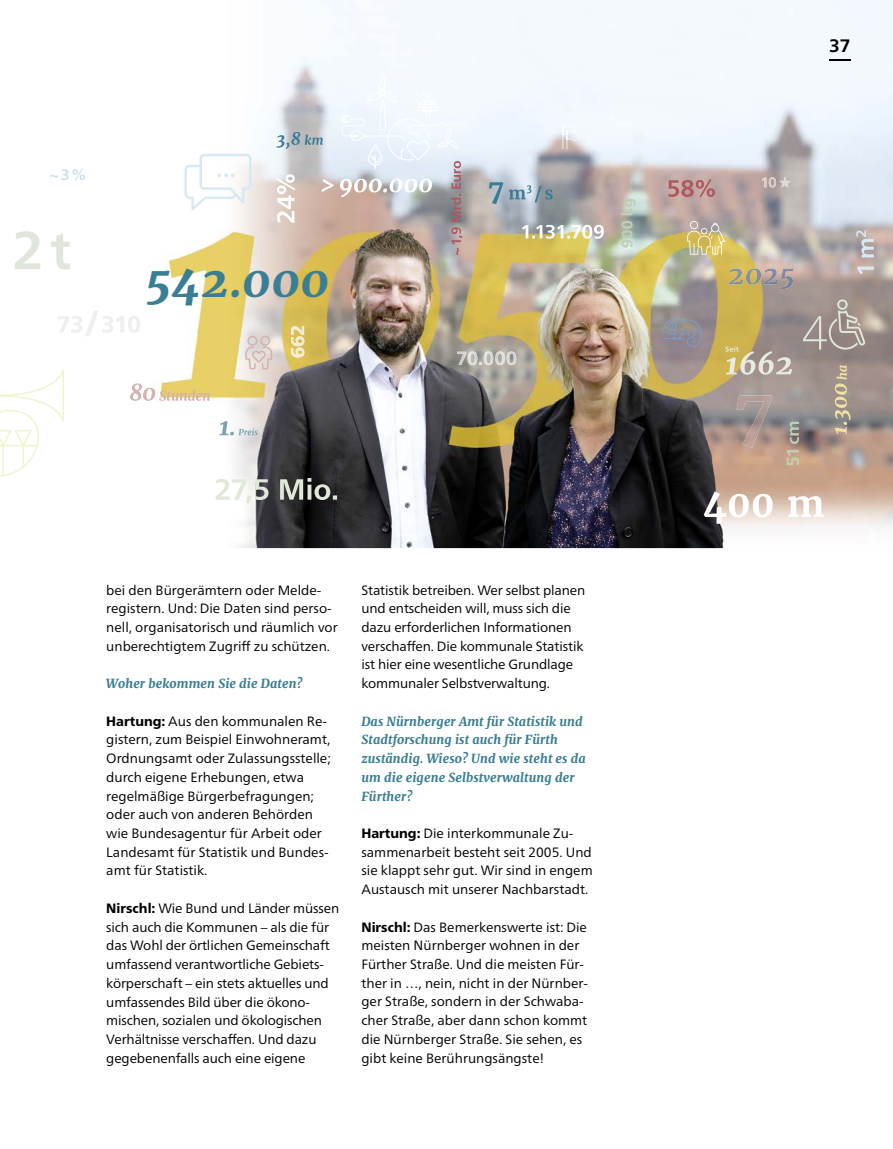
<style>
.page{position:relative;width:893px;height:1149px;background:#fff}
.page>*{position:absolute;margin:0;border:0;box-sizing:border-box;transform-origin:0 0}
.t1{font:italic 800 46.2px "Merriweather";letter-spacing:.01em;color:#397e93}
.t2{font:700 18px "Neue Frutiger World";color:#000}
.t3{font:13.5px/18.8px "Neue Frutiger World";color:#000}
.t4{font:italic 800 12.45px/18.8px "Merriweather";letter-spacing:.01em;color:#397e93}
.s1{font-weight:800}
</style>
<div class="page">
<img style="left:132px;top:0;width:761px;height:548px">
<svg style="left:779px;top:176px;width:12px;height:12px"></svg>
<img style="left:762px;top:177px;width:14px;height:10px">
<svg style="left:219px;top:421px;width:39px;height:14px"></svg>
<img style="left:457px;top:351px;width:59px;height:14px">
<svg style="left:0;top:370px;width:64px;height:107px"></svg>
<svg style="left:663px;top:318px;width:39px;height:29px"></svg>
<svg style="left:245px;top:335px;width:27px;height:34px"></svg>
<svg style="left:787px;top:421px;width:12px;height:44px"></svg>
<img style="left:736px;top:395px;width:36px;height:52px">
<svg style="left:668px;top:179px;width:47px;height:18px"></svg>
<svg style="left:562px;top:125px;width:17px;height:24px"></svg>
<svg style="left:130px;top:383px;width:80px;height:17px"></svg>
<svg style="left:489px;top:182px;width:64px;height:22px"></svg>
<svg style="left:621px;top:199px;width:15px;height:48px"></svg>
<svg style="left:704px;top:491px;width:120px;height:32px"></svg>
<svg style="left:58px;top:310px;width:82px;height:26px"></svg>
<svg style="left:216px;top:478px;width:121px;height:25px"></svg>
<svg style="left:856px;top:230px;width:18px;height:44px"></svg>
<svg style="left:276px;top:76px;width:189px;height:179px"></svg>
<svg style="left:835px;top:365px;width:15px;height:69px"></svg>
<svg style="left:184px;top:154px;width:68px;height:56px"></svg>
<svg style="left:725px;top:346px;width:67px;height:28px;background:#bdb196"></svg>
<img style="left:730px;top:268px;width:64px;height:21px">
<svg style="left:522px;top:225px;width:82px;height:14px"></svg>
<svg style="left:15px;top:231px;width:55px;height:38px"></svg>
<img style="left:291px;top:326px;width:13px;height:31px">
<svg style="left:687px;top:221px;width:38px;height:34px"></svg>
<svg style="left:50px;top:169px;width:35px;height:11px"></svg>
<svg style="left:803px;top:299px;width:62px;height:50px;background:#a59b94"></svg>
<hr style="left:829px;top:59px;width:21px;height:2px;background:#000">
<h1 class="t1" style="left:146px;top:251px;width:185px">542.000</h1>
<p class="t3" style="left:106px;top:580px;width:233px">bei den Bürgerämtern oder Melde&shy;registern. Und: Die Daten sind perso&shy;nell, organisatorisch und räumlich vor unberechtigtem Zugriff zu schützen.</p>
<p class="t4" style="left:106px;top:674px;width:198px">Woher bekommen Sie die Daten?</p>
<p class="t3" style="left:106px;top:711px;width:226px"><span class="s1">Hartung:</span> Aus den kommunalen Re&shy;gistern, zum Beispiel Einwohneramt,<br>Ordnungsamt oder Zulassungsstelle; durch eigene Erhebungen, etwa regelmäßige Bürgerbefragungen; oder auch von anderen Behörden wie Bundesagentur für Arbeit oder<br>Landesamt für Statistik und Bundes&shy;amt für Statistik.</p>
<p class="t3" style="left:106px;top:898px;width:234px"><span class="s1">Nirschl:</span> Wie Bund und Länder müssen sich auch die Kommunen – als die für das Wohl der örtlichen Gemeinschaft umfassend verantwortliche Gebiets&shy;körperschaft – ein stets aktuelles und umfassendes Bild über die ökono&shy;mischen, sozialen und ökologischen Verhältnisse verschaffen. Und dazu gegebenenfalls auch eine eigene</p>
<p class="t3" style="left:361px;top:580px;width:225px">Statistik betreiben. Wer selbst planen und entscheiden will, muss sich die dazu erforderlichen Informationen verschaffen. Die kommunale Statistik ist hier eine wesentliche Grundlage kommunaler Selbstverwaltung.</p>
<p class="t4" style="left:361px;top:711px;width:226px">Das Nürnberger Amt für Statistik und<br>Stadtforschung ist auch für Fürth zuständig. Wieso? Und wie steht es da um die eigene Selbstverwaltung der<br>Fürther?</p>
<p class="t3" style="left:361px;top:823px;width:233px"><span class="s1">Hartung:</span> Die interkommunale Zu&shy;sammenarbeit besteht seit 2005. Und sie klappt sehr gut. Wir sind in engem Austausch mit unserer Nachbarstadt.</p>
<p class="t3" style="left:361px;top:917px;width:228px"><span class="s1">Nirschl:</span> Das Bemerkenswerte ist: Die meisten Nürnberger wohnen in der Fürther Straße. Und die meisten Für&shy;ther in …, nein, nicht in der Nürnber&shy;ger Straße, sondern in der Schwaba&shy;cher Straße, aber dann schon kommt die Nürnberger Straße. Sie sehen, es gibt keine Berührungsängste!</p>
<h2 class="t2" style="left:829px;top:30px;width:23px">37</h2>
</div>
